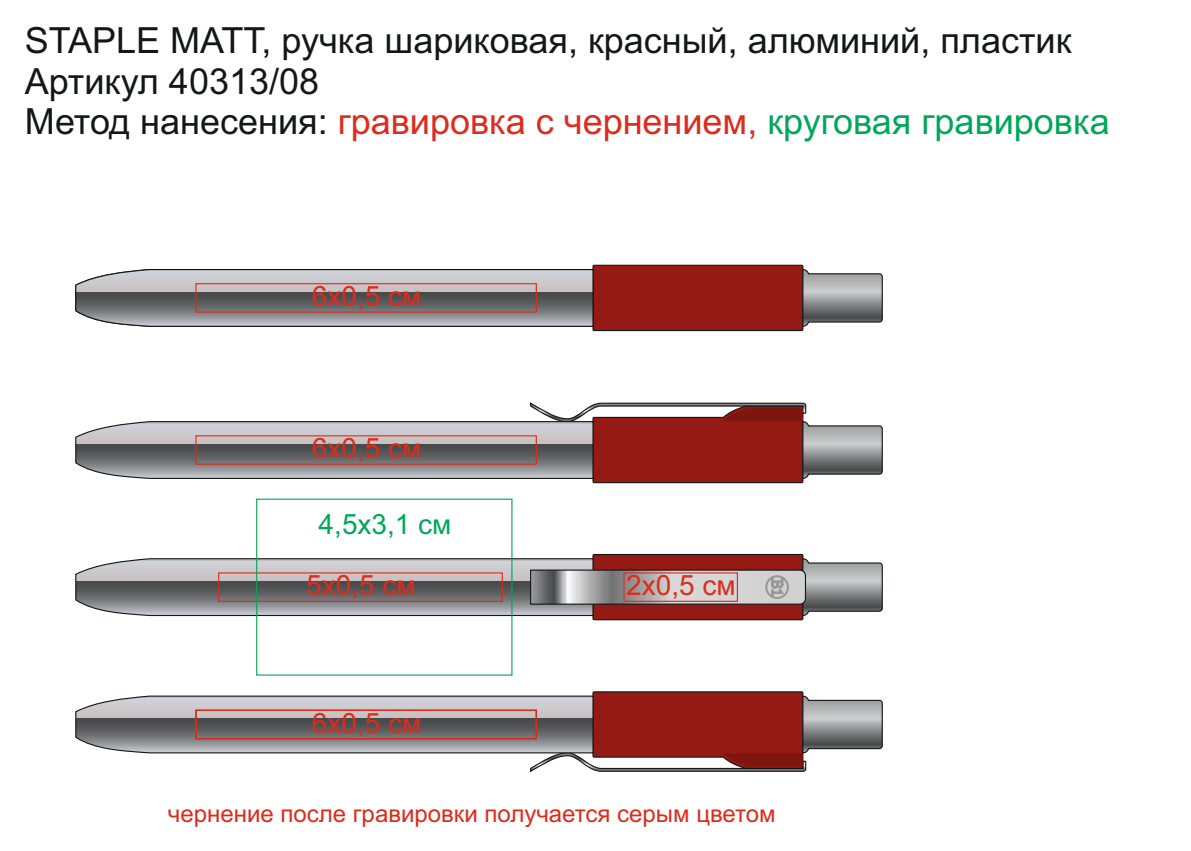
<style>
.page{position:relative;width:1191px;height:851px;background:#fff}
.page>*{position:absolute;margin:0;border:0;box-sizing:border-box;transform-origin:0 0}
.t1{font:36px/40.2px "Arial";color:#151616}
.t2{font:28px "Arial";color:#dd2b1c}
.t3{font:28px "Arial";color:#00a759}
.t4{font:24px "Arial";color:#dd2b1c}
.s1{color:#dd2b1c}
.s2{color:#00a759}
</style>
<div class="page">
<div style="left:592px;top:265px;width:211px;height:66px;background:#951a13;border:1px solid #151616"></div>
<svg style="left:801px;top:268px;width:82px;height:59px"></svg>
<div style="left:592px;top:554px;width:211px;height:66px;background:#951a13;border:1px solid #151616"></div>
<svg style="left:75px;top:268px;width:519px;height:59px;background:#969598"></svg>
<svg style="left:75px;top:402px;width:808px;height:81px"></svg>
<svg style="left:75px;top:691px;width:808px;height:82px"></svg>
<svg style="left:75px;top:557px;width:808px;height:59px;background:#9c8d8d"></svg>
<div style="left:623px;top:572px;width:115px;height:29px;border:1px solid #dd2b1c"></div>
<div style="left:195px;top:435px;width:342px;height:29px;border:1px solid #dd2b1c"></div>
<div style="left:195px;top:283px;width:342px;height:29px;border:1px solid #dd2b1c"></div>
<div style="left:195px;top:709px;width:342px;height:30px;border:1px solid #dd2b1c"></div>
<p class="t1" style="left:25px;top:24px;width:1086px">STAPLE MATT, ручка шариковая, красный, алюминий, пластик<br>Артикул 40313/08<br>Метод нанесения: <span class="s1">гравировка с чернением,</span> <span class="s2">круговая гравировка</span></p>
<p class="t2" style="left:312px;top:285px;width:111px">6х0,5 см</p>
<p class="t2" style="left:312px;top:437px;width:111px">6х0,5 см</p>
<p class="t3" style="left:319px;top:513px;width:134px">4,5х3,1 см</p>
<p class="t2" style="left:306px;top:574px;width:111px">5х0,5 см</p>
<p class="t2" style="left:626px;top:574px;width:111px">2х0,5 см</p>
<p class="t2" style="left:312px;top:712px;width:111px">6х0,5 см</p>
<p class="t4" style="left:168px;top:804px;width:609px">чернение после гравировки получается серым цветом</p>
</div>
